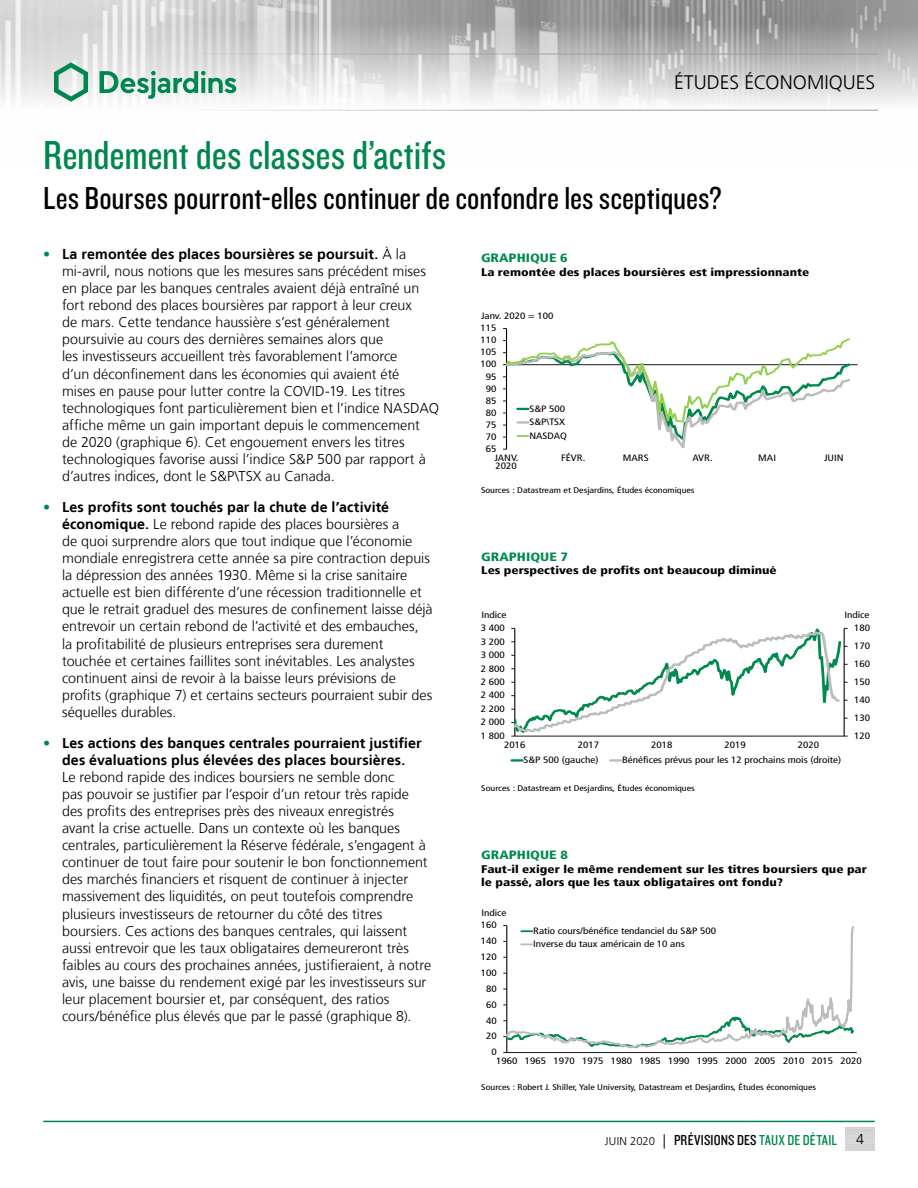
<style>
.page{position:relative;width:918px;height:1188px;background:#fff}
.page>*{position:absolute;margin:0;border:0;box-sizing:border-box;transform-origin:0 0}
.t1{font:42px "Knockout 29 Junior Ltweight";color:#00874e}
.t2{font:33px "Knockout 29 Junior Ltweight";color:#000}
.t3{font:300 19.5px "Frutiger LT";color:#000}
.t4{font:15px "Knockout 29 Junior Ltweight";letter-spacing:.01em;color:#000}
.t5{font:300 14.25px/17.1px "Frutiger LT";color:#000}
.t6{font:700 14.25px/17.1px "Frutiger LT";letter-spacing:.005em;color:#000;text-align:center}
.t7{font:900 condensed 12px "Frutiger LT";color:#008b4d;scale:1.21 1}
.t8{font:900 condensed 12px "Frutiger LT";color:#008b4d;scale:1.2 1}
.t9{font:900 condensed 11.1px/13.2px "Frutiger LT";color:#000;scale:1.2 1}
.t10{font:900 condensed 11.1px "Frutiger LT";color:#000;scale:1.21 1}
.t11{font:condensed 9.3px "Frutiger LT";color:#000;scale:1.21 1}
.t12{font:condensed 9.3px "Frutiger LT";color:#000;scale:1.2 1}
.t13{font:condensed 9.15px/13.5px "Frutiger LT";color:#000;scale:1.21 1}
.t14{font:condensed 9.15px "Frutiger LT";color:#000;scale:1.2 1}
.t15{font:condensed 8.25px "Frutiger LT";color:#000;scale:1.21 1}
.t16{font:condensed 8.25px "Frutiger LT";color:#000;scale:1.2 1}
.s1{font-weight:700;color:#00874e}
.s2{font-weight:700}
.s3{color:#00874e}
.s4{font-family:"Frutiger LT";font-weight:300;font-size:11.25px}
.s5{font-family:"Frutiger LT";font-weight:300;font-size:14.25px}
</style>
<div class="page">
<img style="left:0;top:0;width:918px;height:110px">
<hr style="left:0;top:54px;width:878px;height:1px;background:#9d9d9c">
<hr style="left:0;top:110px;width:878px;height:1px;background:#9d9d9c">
<svg style="left:54px;top:62px;width:34px;height:40px"></svg>
<svg style="left:100px;top:71px;width:136px;height:28px"></svg>
<hr style="left:43px;top:1121px;width:832px;height:1px;background:#00874e">
<hr style="left:506px;top:329px;width:1px;height:120px;background:#000">
<hr style="left:507px;top:364px;width:351px;height:1px;background:#000">
<svg style="left:503px;top:337px;width:350px;height:113px"></svg>
<hr style="left:506px;top:925px;width:1px;height:128px;background:#000">
<hr style="left:507px;top:1052px;width:350px;height:1px;background:#000">
<svg style="left:507px;top:925px;width:348px;height:128px"></svg>
<svg style="left:521px;top:930px;width:11px;height:2px"></svg>
<svg style="left:521px;top:943px;width:11px;height:2px"></svg>
<svg style="left:511px;top:628px;width:337px;height:109px"></svg>
<svg style="left:512px;top:759px;width:10px;height:3px"></svg>
<svg style="left:610px;top:759px;width:11px;height:3px"></svg>
<h3 class="t3" style="left:674px;top:72px;width:203px">ÉTUDES ÉCONOMIQUES</h3>
<h1 class="t1" style="left:43px;top:128px;width:405px">Rendement des classes d’actifs</h1>
<h2 class="t2" style="left:43px;top:176px;width:680px">Les Bourses pourront-elles continuer de confondre les sceptiques?</h2>
<p class="t7" style="left:481px;top:251px;width:73px">GRAPHIQUE 6</p>
<p class="t10" style="left:481px;top:265px;width:273px">La remontée des places boursières est impressionnante</p>
<p class="t5" style="left:62px;top:246px;width:378px;text-indent:-19px"><span class="s1">•</span> <span class="s2">La remontée des places boursières se poursuit.</span> À la mi-avril, nous notions que les mesures sans précédent mises en place par les banques centrales avaient déjà entraîné un fort rebond des places boursières par rapport à leur creux<br>de mars. Cette tendance haussière s’est généralement poursuivie au cours des dernières semaines alors que<br>les investisseurs accueillent très favorablement l’amorce<br>d’un déconfinement dans les économies qui avaient été<br>mises en pause pour lutter contre la COVID‑19. Les titres technologiques font particulièrement bien et l’indice NASDAQ affiche même un gain important depuis le commencement<br>de 2020 (graphique 6). Cet engouement envers les titres technologiques favorise aussi l’indice S&amp;P 500 par rapport à d’autres indices, dont le S&amp;P\TSX au Canada.</p>
<p class="t5" style="left:62px;top:499px;width:372px;text-indent:-19px"><span class="s1">•</span> <span class="s2">Les profits sont touchés par la chute de l’activité économique.</span> Le rebond rapide des places boursières a<br>de quoi surprendre alors que tout indique que l’économie mondiale enregistrera cette année sa pire contraction depuis la dépression des années 1930. Même si la crise sanitaire actuelle est bien différente d’une récession traditionnelle et que le retrait graduel des mesures de confinement laisse déjà entrevoir un certain rebond de l’activité et des embauches,<br>la profitabilité de plusieurs entreprises sera durement touchée et certaines faillites sont inévitables. Les analystes continuent ainsi de revoir à la baisse leurs prévisions de profits (graphique 7) et certains secteurs pourraient subir des séquelles durables.</p>
<p class="t6" style="left:43px;top:734px;width:380px"><span class="s3">•</span> Les actions des banques centrales pourraient justifier des évaluations plus élevées des places boursières.</p>
<p class="t5" style="left:62px;top:769px;width:371px">Le rebond rapide des indices boursiers ne semble donc<br>pas pouvoir se justifier par l’espoir d’un retour très rapide des profits des entreprises près des niveaux enregistrés<br>avant la crise actuelle. Dans un contexte où les banques centrales, particulièrement la Réserve fédérale, s’engagent à continuer de tout faire pour soutenir le bon fonctionnement des marchés financiers et risquent de continuer à injecter massivement des liquidités, on peut toutefois comprendre plusieurs investisseurs de retourner du côté des titres boursiers. Ces actions des banques centrales, qui laissent aussi entrevoir que les taux obligataires demeureront très faibles au cours des prochaines années, justifieraient, à notre avis, une baisse du rendement exigé par les investisseurs sur leur placement boursier et, par conséquent, des ratios cours/bénéfice plus élevés que par le passé (graphique 8).</p>
<p class="t13" style="left:481px;top:309px;width:61px">Janv. 2020 = 100</p>
<p class="t11" style="left:481px;top:323px;width:15px">115</p>
<p class="t13" style="left:481px;top:334px;width:15px">110</p>
<p class="t13" style="left:481px;top:346px;width:15px">105</p>
<p class="t13" style="left:481px;top:358px;width:15px">100</p>
<p class="t13" style="left:486px;top:370px;width:10px">95</p>
<p class="t13" style="left:486px;top:382px;width:10px">90</p>
<p class="t13" style="left:486px;top:394px;width:10px">85</p>
<p class="t13" style="left:529px;top:402px;width:33px">S&amp;P 500<br>S&amp;P\TSX<br>NASDAQ</p>
<p class="t11" style="left:486px;top:407px;width:10px">80</p>
<p class="t13" style="left:486px;top:418px;width:10px">75</p>
<p class="t13" style="left:486px;top:430px;width:10px">70</p>
<p class="t13" style="left:486px;top:442px;width:10px">65</p>
<p class="t11" style="left:494px;top:452px;width:21px">JANV.</p>
<p class="t11" style="left:561px;top:452px;width:22px">FÉVR.</p>
<p class="t11" style="left:623px;top:452px;width:23px">MARS</p>
<p class="t11" style="left:692px;top:452px;width:18px">AVR.</p>
<p class="t11" style="left:758px;top:452px;width:16px">MAI</p>
<p class="t11" style="left:824px;top:452px;width:18px">JUIN</p>
<p class="t13" style="left:495px;top:459px;width:19px">2020</p>
<p class="t15" style="left:481px;top:485px;width:178px">Sources : Datastream et Desjardins, Études économiques</p>
<p class="t7" style="left:481px;top:549px;width:73px">GRAPHIQUE 7</p>
<p class="t10" style="left:481px;top:564px;width:246px">Les perspectives de profits ont beaucoup diminué</p>
<p class="t13" style="left:481px;top:608px;width:22px">Indice</p>
<p class="t13" style="left:845px;top:608px;width:22px">Indice</p>
<p class="t13" style="left:481px;top:621px;width:21px">3 400</p>
<p class="t13" style="left:854px;top:621px;width:15px">180</p>
<p class="t13" style="left:481px;top:635px;width:21px">3 200</p>
<p class="t13" style="left:854px;top:639px;width:15px">170</p>
<p class="t13" style="left:481px;top:648px;width:21px">3 000</p>
<p class="t13" style="left:854px;top:657px;width:15px">160</p>
<p class="t13" style="left:481px;top:662px;width:21px">2 800</p>
<p class="t13" style="left:481px;top:675px;width:21px">2 600</p>
<p class="t13" style="left:854px;top:675px;width:15px">150</p>
<p class="t11" style="left:481px;top:690px;width:21px">2 400</p>
<p class="t13" style="left:854px;top:693px;width:15px">140</p>
<p class="t13" style="left:481px;top:702px;width:21px">2 200</p>
<p class="t13" style="left:854px;top:711px;width:15px">130</p>
<p class="t13" style="left:481px;top:716px;width:21px">2 000</p>
<p class="t13" style="left:481px;top:729px;width:21px">1 800</p>
<p class="t13" style="left:854px;top:729px;width:15px">120</p>
<p class="t13" style="left:504px;top:738px;width:19px">2016</p>
<p class="t13" style="left:578px;top:738px;width:19px">2017</p>
<p class="t13" style="left:651px;top:738px;width:19px">2018</p>
<p class="t13" style="left:725px;top:738px;width:19px">2019</p>
<p class="t13" style="left:798px;top:738px;width:19px">2020</p>
<p class="t11" style="left:524px;top:755px;width:63px">S&amp;P 500 (gauche)</p>
<p class="t11" style="left:622px;top:755px;width:183px">Bénéfices prévus pour les 12 prochains mois (droite)</p>
<p class="t15" style="left:481px;top:783px;width:178px">Sources : Datastream et Desjardins, Études économiques</p>
<p class="t8" style="left:481px;top:848px;width:74px">GRAPHIQUE 8</p>
<p class="t9" style="left:481px;top:862px;width:323px">Faut-il exiger le même rendement sur les titres boursiers que par le passé, alors que les taux obligataires ont fondu?</p>
<p class="t14" style="left:481px;top:908px;width:22px">Indice</p>
<p class="t12" style="left:481px;top:920px;width:15px">160</p>
<p class="t14" style="left:533px;top:925px;width:154px">Ratio cours/bénéfice tendanciel du S&amp;P 500</p>
<p class="t12" style="left:533px;top:938px;width:128px">Inverse du taux américain de 10 ans</p>
<p class="t14" style="left:481px;top:936px;width:15px">140</p>
<p class="t14" style="left:481px;top:952px;width:15px">120</p>
<p class="t14" style="left:481px;top:967px;width:15px">100</p>
<p class="t14" style="left:486px;top:983px;width:10px">80</p>
<p class="t14" style="left:486px;top:999px;width:10px">60</p>
<p class="t14" style="left:486px;top:1015px;width:10px">40</p>
<p class="t12" style="left:486px;top:1031px;width:10px">20</p>
<p class="t14" style="left:491px;top:1047px;width:6px">0</p>
<p class="t14" style="left:496px;top:1056px;width:306px">1960 1965 1970 1975 1980 1985 1990 1995 2000 2005 2010 2015 2020</p>
<p class="t16" style="left:481px;top:1082px;width:281px">Sources : Robert J. Shiller, Yale University, Datastream et Desjardins, Études économiques</p>
<p class="t4" style="left:605px;top:1130px;width:234px"><span class="s4">JUIN 2020</span> <span class="s5">|</span> PRÉVISIONS DES <span class="s3">TAUX DE DÉTAIL</span></p>
<p class="t5" style="left:856px;top:1131px;width:9px">4</p>
</div>
